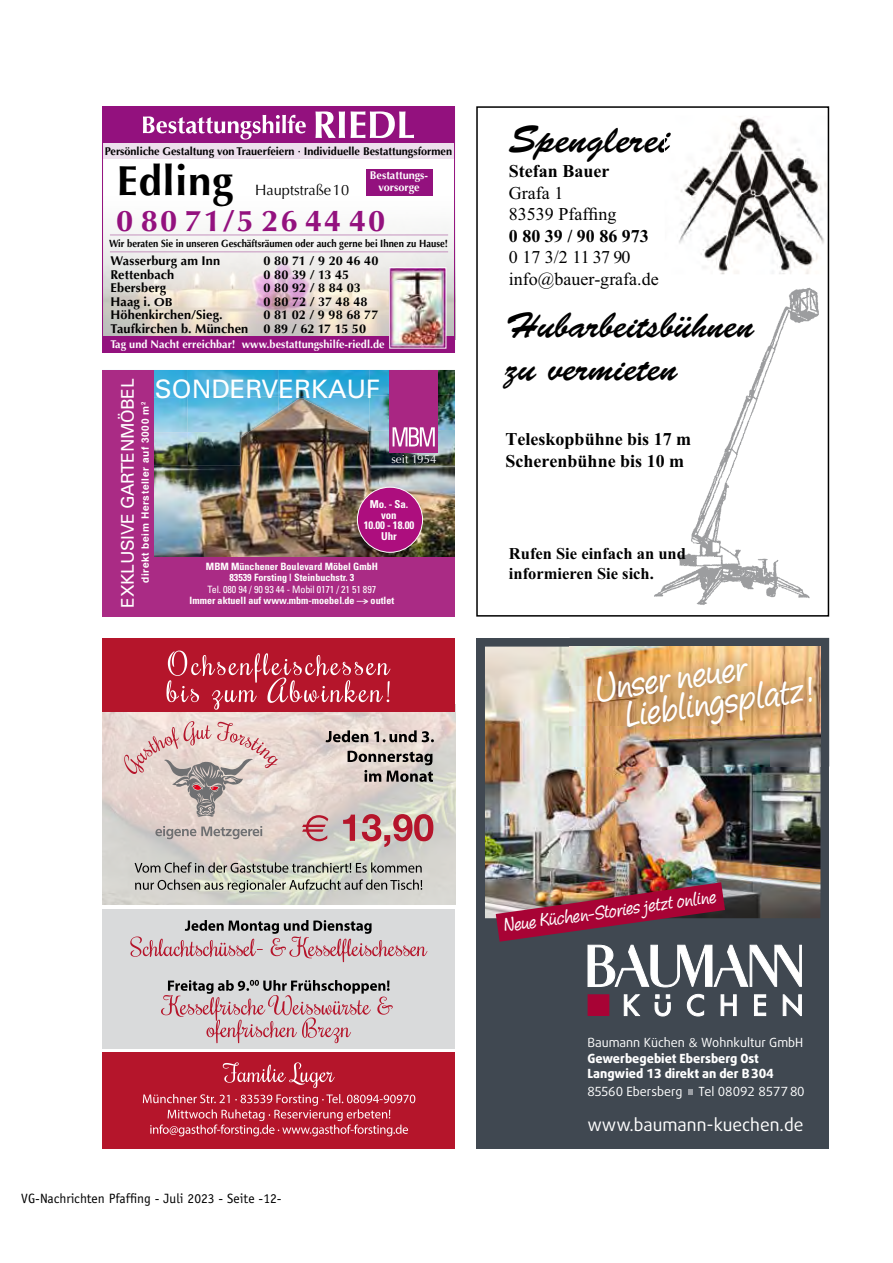
<style>
.page{position:relative;width:893px;height:1263px;background:#fff}
.page>*{position:absolute;margin:0;border:0;box-sizing:border-box;transform-origin:0 0}
.t1{font:700 42px "Optima LT Pro";letter-spacing:.02em;color:#000}
.t2{font:39px "Brush Script";color:#000}
.t3{font:36px/43.2px "Brush Script Std";color:#000}
.t4{font:34.65px/29.8px "Pony Tale Pro";color:#fff}
.t5{font:700 30px "Optima LT Pro";letter-spacing:.06em;color:#93117e}
.t6{font:25.5px "Univers";color:#fff}
.t7{font:700 18px/21.6px "Times New Roman";color:#000}
.t8{font:18px/21.6px "Times New Roman";color:#000}
.t9{font:17.85px "Pony Tale Pro";color:#fff}
.t10{font:17.55px "Daxline Pro";color:#fff}
.t11{font:17.4px "Univers";letter-spacing:-.02em;color:#fff}
.t12{font:700 16.5px/19.8px "Times New Roman";color:#000}
.t13{font:15px "Optima LT Pro";color:#000}
.t14{font:13.5px "Officina Sans Std";color:#000}
.t15{font:700 12.75px/13.5px "Optima LT Pro";letter-spacing:.005em;color:#000}
.t16{font:800 12.6px/15.6px "Daxline Pro";color:#fff}
.t17{font:12.6px "Daxline Pro";color:#fff}
.t18{font:11.7px "Optima";color:#fff}
.t19{font:700 11.25px/12px "Optima LT Pro";color:#fff;text-align:center}
.t20{font:700 11.25px "Optima LT Pro";color:#000}
.t21{font:700 condensed 10.8px/10.8px "Univers";letter-spacing:-.01em;color:#fff;text-align:center}
.t22{font:700 10.5px "Optima LT Pro";color:#000;scale:.9 1}
.t23{font:700 condensed 10.05px/11.6px "Univers";color:#fff;text-align:center}
.t24{font:condensed 10.05px "Univers";letter-spacing:-.01em;color:#fff}
.t25{font:700 10.05px "Helvetica";letter-spacing:.06em;color:#fff}
.s1{font-size:11.55px}
.s2{font-weight:400}
.s3{font-family:"Avenir Next";font-weight:400}
</style>
<div class="page">
<img style="left:154px;top:431px;width:301px;height:126px">
<img style="left:154px;top:370px;width:124px;height:26px">
<img style="left:278px;top:370px;width:177px;height:61px">
<img style="left:154px;top:396px;width:125px;height:37px">
<img style="left:154px;top:432px;width:95px;height:33px">
<img style="left:366px;top:430px;width:89px;height:35px">
<div style="left:389px;top:370px;width:49px;height:82px;background:#a92683"></div>
<svg style="left:393px;top:427px;width:42px;height:19px"></svg>
<div style="left:102px;top:557px;width:353px;height:60px;background:#aa2b85"></div>
<div style="left:357px;top:487px;width:66px;height:65px;background:#ad0e7e;border-radius:50%"></div>
<div style="left:357px;top:487px;width:66px;height:66px;border:1px solid #fff;border-radius:50%"></div>
<div style="left:102px;top:370px;width:52px;height:247px;background:#aa2b85"></div>
<div style="left:102px;top:143px;width:353px;height:16px;background:#ede0ed"></div>
<img style="left:104px;top:187px;width:349px;height:149px">
<div style="left:102px;top:336px;width:353px;height:17px;background:#93117e"></div>
<div style="left:102px;top:107px;width:353px;height:36px;background:#93117e"></div>
<img style="left:389px;top:267px;width:57px;height:82px">
<hr style="left:110px;top:252px;width:338px;height:1px;background:#c593be">
<hr style="left:110px;top:235px;width:338px;height:1px;background:#c593be">
<svg style="left:143px;top:115px;width:163px;height:25px"></svg>
<svg style="left:315px;top:111px;width:99px;height:27px"></svg>
<div style="left:366px;top:169px;width:66px;height:26px;background:#93117e"></div>
<div style="left:102px;top:106px;width:353px;height:247px;border:1px solid #93117e"></div>
<div style="left:476px;top:638px;width:353px;height:510px;background:#404851"></div>
<img style="left:485px;top:647px;width:335px;height:271px">
<svg style="left:624px;top:994px;width:16px;height:22px"></svg>
<svg style="left:687px;top:994px;width:17px;height:22px"></svg>
<svg style="left:721px;top:995px;width:15px;height:21px"></svg>
<svg style="left:754px;top:995px;width:12px;height:21px"></svg>
<svg style="left:783px;top:995px;width:19px;height:21px"></svg>
<svg style="left:655px;top:995px;width:15px;height:21px"></svg>
<div style="left:588px;top:995px;width:21px;height:20px;background:#a80335"></div>
<svg style="left:496px;top:882px;width:306px;height:105px"></svg>
<img style="left:570px;top:647px;width:250px;height:119px">
<svg style="left:688px;top:1089px;width:5px;height:5px"></svg>
<img style="left:102px;top:712px;width:353px;height:193px">
<div style="left:102px;top:909px;width:353px;height:139px;background:#d9dadb"></div>
<div style="left:102px;top:638px;width:353px;height:74px;background:#b5152b"></div>
<svg style="left:166px;top:650px;width:224px;height:60px"></svg>
<svg style="left:302px;top:814px;width:131px;height:33px;background:#c79697"></svg>
<svg style="left:155px;top:826px;width:107px;height:13px"></svg>
<svg style="left:348px;top:751px;width:85px;height:31px;background:#9d9590"></svg>
<svg style="left:326px;top:730px;width:108px;height:12px"></svg>
<svg style="left:135px;top:879px;width:287px;height:14px;background:#aeafa6"></svg>
<svg style="left:135px;top:862px;width:287px;height:11px;background:#9e9e98"></svg>
<div style="left:102px;top:1052px;width:353px;height:96px;background:#b5152b"></div>
<svg style="left:143px;top:1094px;width:272px;height:42px"></svg>
<svg style="left:223px;top:1062px;width:112px;height:26px"></svg>
<svg style="left:161px;top:980px;width:232px;height:63px"></svg>
<svg style="left:130px;top:920px;width:297px;height:42px"></svg>
<svg style="left:124px;top:721px;width:154px;height:96px;background:#d9c3bf"></svg>
<img style="left:654px;top:287px;width:165px;height:318px">
<img style="left:668px;top:116px;width:158px;height:158px">
<img style="left:665px;top:133px;width:6px;height:18px">
<div style="left:476px;top:106px;width:353px;height:511px;border:2px solid #000"></div>
<p class="t20" style="left:105px;top:144px;width:349px">Persönliche Gestaltung von Trauerfeiern ∙ Individuelle Bestattungsformen</p>
<h1 class="t1" style="left:117px;top:154px;width:118px">Edling</h1>
<h3 class="t5" style="left:116px;top:201px;width:271px">0 80 71/5 26 44 40</h3>
<p class="t13" style="left:255px;top:180px;width:95px">Hauptstraße 10</p>
<p class="t19" style="left:370px;top:169px;width:60px">Bestattungs&shy;vorsorge</p>
<p class="t22" style="left:109px;top:237px;width:378px">Wir beraten Sie in unseren Geschäftsräumen oder auch gerne bei Ihnen zu Hause!</p>
<p class="t15" style="left:111px;top:254px;width:111px">Wasserburg am Inn</p>
<p class="t15" style="left:264px;top:254px;width:116px">0 80 71 / 9 20 46 40</p>
<p class="t15" style="left:111px;top:267px;width:65px">Rettenbach</p>
<p class="t15" style="left:264px;top:267px;width:87px">0 80 39 / 13 45</p>
<p class="t15" style="left:111px;top:281px;width:57px">Ebersberg</p>
<p class="t15" style="left:264px;top:281px;width:99px">0 80 92 / 8 84 03</p>
<p class="t15" style="left:111px;top:294px;width:64px">Haag i. <span class="s1">OB</span></p>
<p class="t15" style="left:264px;top:294px;width:106px">0 80 72 / 37 48 48</p>
<p class="t15" style="left:111px;top:308px;width:114px">Höhenkirchen/Sieg.</p>
<p class="t15" style="left:111px;top:308px;width:269px;text-indent:153px">0 81 02 / 9 98 68 77<br>Taufkirchen b. München 0 89 / 62 17 15 50</p>
<p class="t19" style="left:110px;top:337px;width:276px">Tag und Nacht erreichbar! www.bestattungshilfe-riedl.de</p>
<h3 class="t11" style="left:117px;top:608px;width:231px;rotate:-90deg">EXKLUSIVE GARTENMÖBEL</h3>
<h3 class="t6" style="left:155px;top:374px;width:227px">SONDERVERKAUF</h3>
<p class="t25" style="left:137px;top:583px;width:183px;rotate:-90deg">direkt beim Hersteller auf 3000 m<sup>2</sup></p>
<p class="t18" style="left:391px;top:453px;width:47px">seit 1954</p>
<p class="t21" style="left:364px;top:498px;width:52px">Mo. - Sa. von<br>10.00 - 18.00<br>Uhr</p>
<p class="t23" style="left:206px;top:560px;width:173px">MBM Münchener Boulevard Möbel GmbH<br>83539 Forsting | Steinbuchstr. 3</p>
<p class="t24" style="left:208px;top:583px;width:170px">Tel. 080 94 / 90 93 44 - Mobil 0171 / 21 51 897</p>
<p class="t23" style="left:190px;top:595px;width:206px">Immer aktuell auf www.mbm-moebel.de ––&gt; outlet</p>
<h2 class="t2" style="left:509px;top:117px;width:162px">Spenglerei</h2>
<h3 class="t7" style="left:509px;top:160px;width:102px">Stefan Bauer</h3>
<h3 class="t8" style="left:509px;top:181px;width:109px">Grafa 1<br>83539 Pfaffing</h3>
<h3 class="t7" style="left:509px;top:225px;width:142px">0 80 39 / 90 86 973</h3>
<h3 class="t8" style="left:509px;top:246px;width:152px">0 17 3/2 11 37 90 info@bauer-grafa.de</h3>
<h3 class="t3" style="left:506px;top:305px;width:250px">Hubarbeitsbühnen zu vermieten</h3>
<h3 class="t7" style="left:506px;top:428px;width:187px">Teleskopbühne bis 17 m<br>Scherenbühne bis 10 m</h3>
<p class="t12" style="left:509px;top:543px;width:178px">Rufen Sie einfach an und informieren Sie sich.</p>
<h3 class="t4" style="left:620px;top:671px;width:192px;text-indent:-26px;rotate:-8deg">Unser neuer<br>Lieblingsplatz!</h3>
<p class="t14" style="left:21px;top:1190px;width:262px">VG-Nachrichten Pfaffing - Juli 2023 - Seite -12-</p>
<h3 class="t9" style="left:503px;top:915px;width:216px;rotate:-8deg">Neue Küchen-Stories jetzt online</h3>
<p class="t16" style="left:587px;top:1035px;width:217px"><span class="s2">Baumann Küchen</span> <span class="s3">&amp;</span> <span class="s2">Wohnkultur GmbH<br></span>Gewerbegebiet Ebersberg Ost<br>Langwied 13 direkt an der B 304</p>
<p class="t17" style="left:587px;top:1083px;width:97px">85560 Ebersberg</p>
<p class="t17" style="left:698px;top:1083px;width:108px">Tel 08092 8577 80</p>
<h3 class="t10" style="left:587px;top:1112px;width:218px">www.baumann-kuechen.de</h3>
</div>
